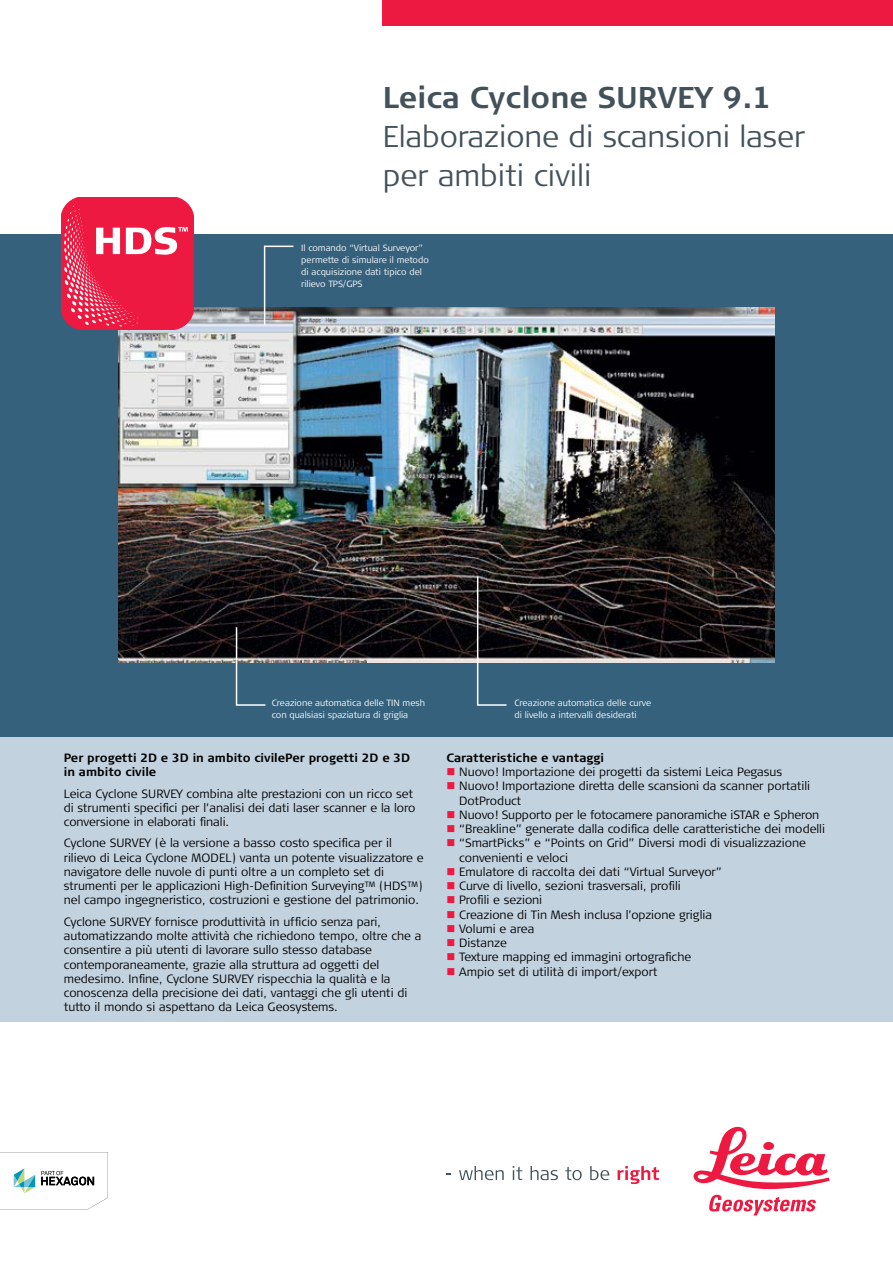
<style>
.page{position:relative;width:893px;height:1263px;background:#fff}
.page>*{position:absolute;margin:0;border:0;box-sizing:border-box;transform-origin:0 0}
.t1{font:300 30px/39px "Signa Column";color:#43525a}
.t2{font:700 30px "Signa Column";color:#43525a}
.t3{font:300 12px/14.2px "Signa Column";color:#000}
.t4{font:700 12px/14.2px "Signa Column";color:#000}
.t5{font:300 9px/12px "Signa Column";color:#fff}
.s1{color:#ed1941}
</style>
<div class="page">
<div style="left:383px;top:0;width:510px;height:26px;background:#ed1941"></div>
<svg style="left:459px;top:1166px;width:45px;height:14px"></svg>
<svg style="left:513px;top:1166px;width:9px;height:14px"></svg>
<svg style="left:531px;top:1166px;width:27px;height:14px"></svg>
<svg style="left:565px;top:1167px;width:17px;height:13px"></svg>
<svg style="left:590px;top:1166px;width:19px;height:14px"></svg>
<svg style="left:618px;top:1166px;width:41px;height:18px"></svg>
<svg style="left:693px;top:1127px;width:136px;height:62px"></svg>
<svg style="left:709px;top:1195px;width:107px;height:20px"></svg>
<div style="left:0;top:624px;width:893px;height:398px;background:#c3d2df"></div>
<div style="left:0;top:234px;width:893px;height:502px;background:#35617d"></div>
<img style="left:119px;top:308px;width:655px;height:355px">
<svg style="left:263px;top:245px;width:32px;height:81px"></svg>
<svg style="left:235px;top:626px;width:32px;height:80px"></svg>
<svg style="left:476px;top:575px;width:32px;height:131px"></svg>
<svg style="left:62px;top:198px;width:131px;height:132px;background:#ee375a"></svg>
<svg style="left:0;top:1152px;width:108px;height:58px"></svg>
<h1 class="t2" style="left:383px;top:78px;width:391px">Leica Cyclone SURVEY 9.1</h1>
<h1 class="t1" style="left:383px;top:117px;width:424px">Elaborazione di scansioni laser per ambiti civili</h1>
<p class="t5" style="left:301px;top:242px;width:129px">Il comando “Virtual Surveyor” permette di simulare il metodo di acquisizione dati tipico del rilievo TPS/GPS</p>
<p class="t5" style="left:272px;top:697px;width:155px">Creazione automatica delle TIN mesh con qualsiasi spaziatura di griglia</p>
<p class="t5" style="left:514px;top:697px;width:138px">Creazione automatica delle curve di livello a intervalli desiderati</p>
<p class="t4" style="left:64px;top:751px;width:348px">Per progetti 2D e 3D in ambito civilePer progetti 2D e 3D in ambito civile</p>
<p class="t3" style="left:64px;top:786px;width:353px">Leica Cyclone SURVEY combina alte prestazioni con un ricco set di strumenti specifici per l’analisi dei dati laser scanner e la loro conversione in elaborati finali.</p>
<p class="t3" style="left:64px;top:836px;width:361px">Cyclone SURVEY (è la versione a basso costo specifica per il rilievo di Leica Cyclone MODEL) vanta un potente visualizzatore e navigatore delle nuvole di punti oltre a un completo set di strumenti per le applicazioni High-Definition Surveying™ (HDS™) nel campo ingegneristico, costruzioni e gestione del patrimonio.</p>
<p class="t3" style="left:64px;top:915px;width:359px">Cyclone SURVEY fornisce produttività in ufficio senza pari, automatizzando molte attività che richiedono tempo, oltre che a consentire a più utenti di lavorare sullo stesso database contemporaneamente, grazie alla struttura ad oggetti del medesimo. Infine, Cyclone SURVEY rispecchia la qualità e la conoscenza della precisione dei dati, vantaggi che gli utenti di tutto il mondo si aspettano da Leica Geosystems.</p>
<p class="t4" style="left:446px;top:751px;width:159px">Caratteristiche e vantaggi</p>
<p class="t3" style="left:446px;top:765px;width:337px"><span class="s1">■</span> Nuovo! Importazione dei progetti da sistemi Leica Pegasus</p>
<p class="t3" style="left:459px;top:779px;width:352px;text-indent:-13px"><span class="s1">■</span> Nuovo! Importazione diretta delle scansioni da scanner portatili<br>DotProduct</p>
<p class="t3" style="left:446px;top:808px;width:374px"><span class="s1">■</span> Nuovo! Supporto per le fotocamere panoramiche iSTAR e Spheron</p>
<p class="t3" style="left:446px;top:822px;width:380px"><span class="s1">■</span> “Breakline” generate dalla codifica delle caratteristiche dei modelli</p>
<p class="t3" style="left:459px;top:836px;width:348px;text-indent:-13px"><span class="s1">■</span> “SmartPicks” e “Points on Grid” Diversi modi di visualizzazione convenienti e veloci</p>
<p class="t3" style="left:446px;top:865px;width:277px"><span class="s1">■</span> Emulatore di raccolta dei dati “Virtual Surveyor”</p>
<p class="t3" style="left:446px;top:879px;width:236px"><span class="s1">■</span> Curve di livello, sezioni trasversali, profili</p>
<p class="t3" style="left:446px;top:893px;width:97px"><span class="s1">■</span> Profili e sezioni</p>
<p class="t3" style="left:446px;top:908px;width:267px"><span class="s1">■</span> Creazione di Tin Mesh inclusa l’opzione griglia</p>
<p class="t3" style="left:446px;top:922px;width:89px"><span class="s1">■</span> Volumi e area</p>
<p class="t3" style="left:446px;top:936px;width:62px"><span class="s1">■</span> Distanze</p>
<p class="t3" style="left:446px;top:950px;width:246px"><span class="s1">■</span> Texture mapping ed immagini ortografiche</p>
<p class="t3" style="left:446px;top:964px;width:212px"><span class="s1">■</span> Ampio set di utilità di import/export</p>
</div>
